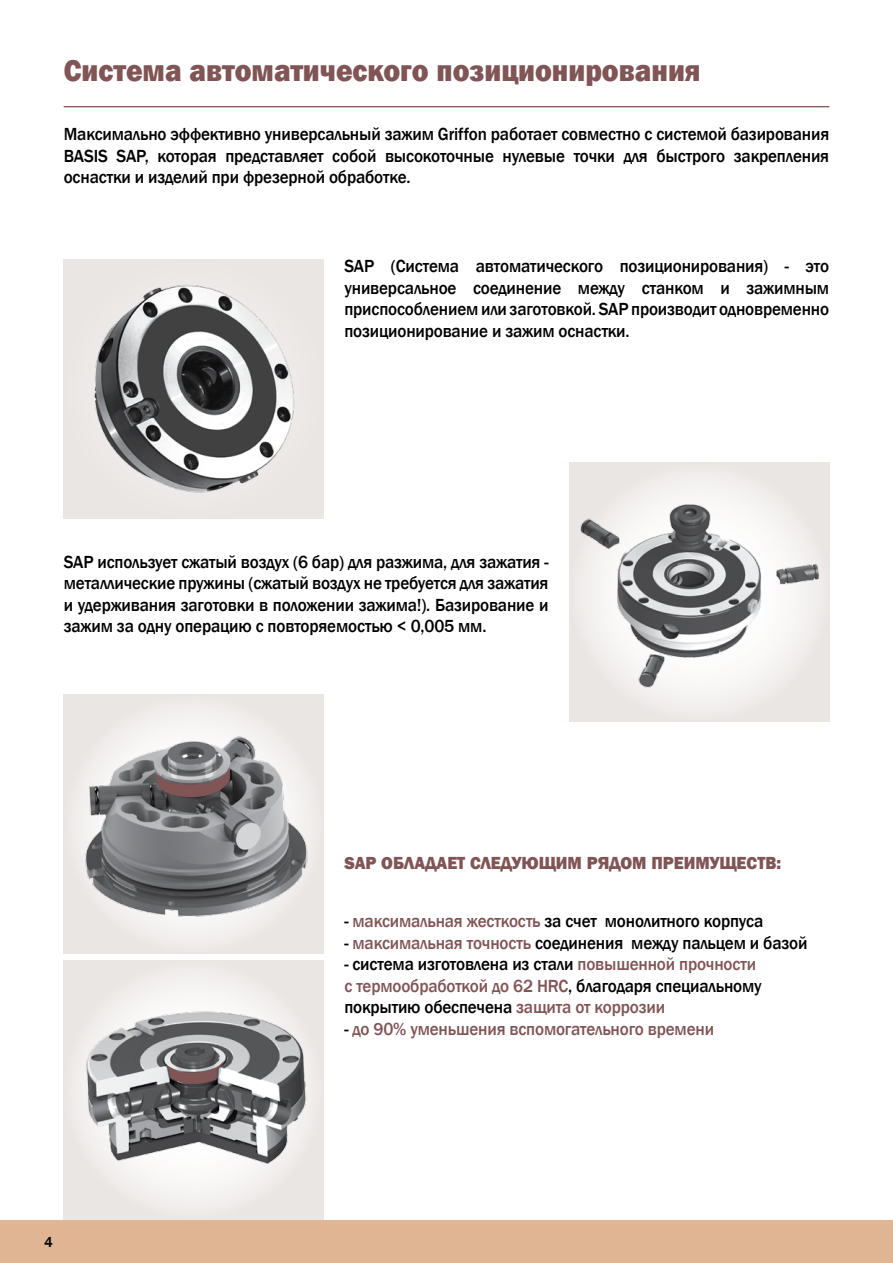
<style>
.page{position:relative;width:893px;height:1263px;background:#fff}
.page>*{position:absolute;margin:0;border:0;box-sizing:border-box;transform-origin:0 0}
.t1{font:800 31.5px "Franklin Gothic";color:#815455;scale:.9 1}
.t2{font:500 18px/21.6px "Franklin Gothic";letter-spacing:-.01em;color:#000;text-align:justify;scale:.95 1}
.t3{font:500 18px "Franklin Gothic";letter-spacing:-.01em;color:#815455;scale:.95 1}
.t4{font:800 18px "Franklin Gothic";color:#815455;scale:.95 1}
.t5{font:500 15px "Franklin Gothic";color:#000}
.s1{color:#815455}
.s2{color:#000}
</style>
<div class="page">
<div style="left:0;top:1220px;width:893px;height:43px;background:#e0b594"></div>
<hr style="left:64px;top:106px;width:765px;height:1px;background:#815455">
<div style="left:64px;top:259px;width:259px;height:260px;background:#eae6e4"></div>
<img style="left:94px;top:285px;width:200px;height:208px">
<div style="left:570px;top:462px;width:259px;height:260px;background:linear-gradient(to right,#ede9e7,#ede9e7)"></div>
<img style="left:576px;top:492px;width:247px;height:200px">
<div style="left:64px;top:694px;width:259px;height:260px;background:#eae6e4"></div>
<img style="left:81px;top:724px;width:227px;height:200px">
<svg style="left:154px;top:767px;width:76px;height:30px;background:#807071"></svg>
<div style="left:64px;top:960px;width:259px;height:259px;background:linear-gradient(to right,#eeebea,#eeebea)"></div>
<img style="left:75px;top:1006px;width:237px;height:167px">
<svg style="left:165px;top:1061px;width:60px;height:23px"></svg>
<h1 class="t1" style="left:64px;top:50px;width:709px">Система автоматического позиционирования</h1>
<p class="t2" style="left:64px;top:124px;width:807px">Максимально эффективно универсальный зажим Griffon работает совместно с системой базирования BASIS SAP, которая представляет собой высокоточные нулевые точки для быстрого закрепления оснастки и изделий при фрезерной обработке.</p>
<p class="t2" style="left:344px;top:255px;width:512px">SAP (Система автоматического позиционирования) - это универсальное соединение между станком и зажимным приспособлением или заготовкой. SAP производит одновременно позиционирование и зажим оснастки.</p>
<p class="t2" style="left:64px;top:551px;width:512px">SAP использует сжатый воздух (6 бар) для разжима, для зажатия - металлические пружины (сжатый воздух не требуется для зажатия и удерживания заготовки в положении зажима!). Базирование и зажим за одну операцию с повторяемостью &lt; 0,005 мм.</p>
<p class="t5" style="left:44px;top:1233px;width:10px">4</p>
<p class="t4" style="left:344px;top:852px;width:51px">SAP обладает</p>
<p class="t4" style="left:470px;top:852px;width:12px">следу</p>
<p class="t4" style="left:522px;top:852px;width:82px">ющим рядом</p>
<p class="t4" style="left:651px;top:852px;width:13px">преиму</p>
<p class="t4" style="left:719px;top:852px;width:30px">ществ</p>
<p class="t4" style="left:776px;top:852px;width:6px">:</p>
<p class="t2" style="left:344px;top:910px;width:442px">- <span class="s1">максимальная жесткость</span> за счет монолитного корпуса</p>
<p class="t2" style="left:344px;top:932px;width:489px">- <span class="s1">максимальная точность</span> соединения между пальцем и базой</p>
<p class="t2" style="left:344px;top:953px;width:441px;text-align:left">- система изготовлена из стали <span class="s1">повышенной прочности с термообработкой до 62 HRC</span>, благодаря специальному покрытию обеспечена <span class="s1">защита от коррозии</span></p>
<p class="t3" style="left:344px;top:1018px;width:391px"><span class="s2">-</span> до 90% уменьшения вспомогательного времени</p>
</div>
